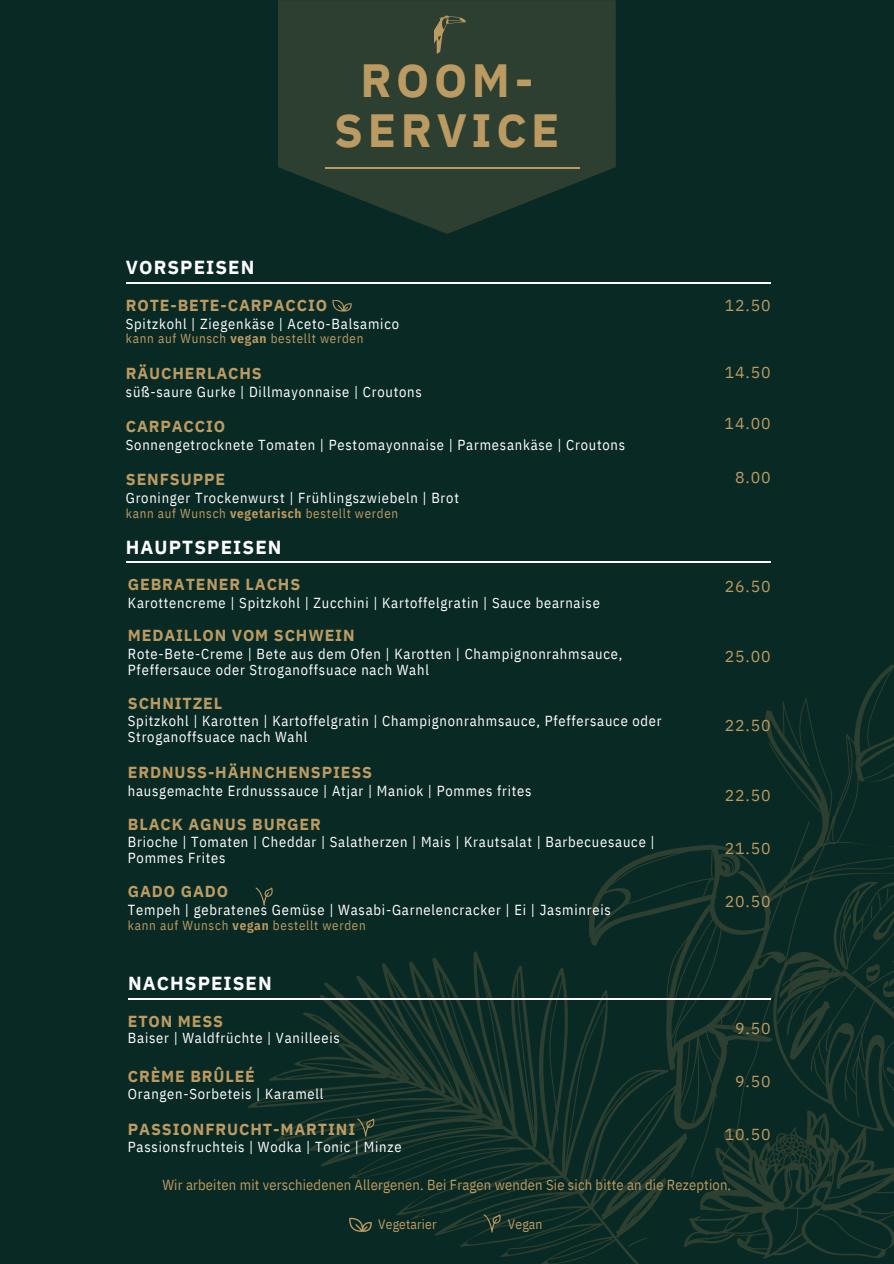
<style>
.page{position:relative;width:894px;height:1264px;background:#fff}
.page>*{position:absolute;margin:0;border:0;box-sizing:border-box;transform-origin:0 0}
.t1{font:700 46.5px/49.5px "IBM Plex Sans";letter-spacing:.1em;color:#bc9b62;text-align:center}
.t2{font:700 18.9px "IBM Plex Sans";letter-spacing:.055em;color:#fff}
.t3{font:700 16.05px "IBM Plex Sans";letter-spacing:.055em;color:#bc9b62}
.t4{font:700 15.9px "IBM Plex Sans";letter-spacing:.055em;color:#bc9b62}
.t5{font:15.9px "IBM Plex Sans";letter-spacing:.055em;color:#bc9b62}
.t6{font:14.55px/16.4px "IBM Plex Sans Cond";letter-spacing:.055em;color:#fff}
.t7{font:14.55px "IBM Plex Sans Cond";letter-spacing:.01em;color:#bc9b62}
.t8{font:13.5px "IBM Plex Sans Cond";letter-spacing:.01em;color:#bc9b62}
.t9{font:13.05px "IBM Plex Sans Cond";letter-spacing:.055em;color:#bc9b62}
.s1{font-weight:700}
</style>
<div class="page">
<div style="left:0;top:0;width:893px;height:1263px;background:#092924"></div>
<hr style="left:126px;top:561px;width:644px;height:2px;background:#fff">
<svg style="left:247px;top:665px;width:646px;height:598px"></svg>
<hr style="left:128px;top:998px;width:642px;height:1px;background:#fff">
<svg style="left:278px;top:0;width:337px;height:234px;fill:#2c3f30"></svg>
<hr style="left:325px;top:167px;width:254px;height:1px;background:#bc9b62">
<hr style="left:126px;top:282px;width:644px;height:2px;background:#fff">
<svg style="left:332px;top:300px;width:19px;height:11px"></svg>
<svg style="left:434px;top:15px;width:32px;height:39px"></svg>
<svg style="left:255px;top:887px;width:17px;height:18px"></svg>
<svg style="left:349px;top:1217px;width:23px;height:14px"></svg>
<svg style="left:483px;top:1214px;width:17px;height:18px"></svg>
<svg style="left:357px;top:1118px;width:17px;height:18px"></svg>
<h2 class="t2" style="left:126px;top:255px;width:130px">VORSPEISEN</h2>
<h3 class="t1" style="left:334px;top:55px;width:226px">ROOM-<br>SERVICE</h3>
<p class="t4" style="left:126px;top:294px;width:203px">ROTE-BETE-CARPACCIO</p>
<p class="t6" style="left:126px;top:315px;width:274px">Spitzkohl | Ziegenkäse | Aceto-Balsamico</p>
<p class="t9" style="left:126px;top:330px;width:239px">kann auf Wunsch <span class="s1">vegan</span> bestellt werden</p>
<p class="t4" style="left:126px;top:362px;width:137px">RÄUCHERLACHS</p>
<p class="t6" style="left:126px;top:383px;width:297px">süß-saure Gurke | Dillmayonnaise | Croutons</p>
<p class="t4" style="left:126px;top:415px;width:101px">CARPACCIO</p>
<p class="t6" style="left:126px;top:437px;width:500px">Sonnengetrocknete Tomaten | Pestomayonnaise | Parmesankäse | Croutons</p>
<p class="t3" style="left:126px;top:468px;width:101px">SENFSUPPE</p>
<p class="t6" style="left:126px;top:490px;width:334px">Groninger Trockenwurst | Frühlingszwiebeln | Brot</p>
<p class="t9" style="left:126px;top:504px;width:274px">kann auf Wunsch <span class="s1">vegetarisch</span> bestellt werden</p>
<h3 class="t2" style="left:126px;top:534px;width:157px">HAUPTSPEISEN</h3>
<p class="t4" style="left:128px;top:574px;width:174px">GEBRATENER LACHS</p>
<p class="t6" style="left:128px;top:594px;width:473px">Karottencreme | Spitzkohl | Zucchini | Kartoffelgratin | Sauce bearnaise</p>
<p class="t4" style="left:128px;top:625px;width:228px">MEDAILLON VOM SCHWEIN</p>
<p class="t6" style="left:128px;top:645px;width:496px">Rote-Bete-Creme | Bete aus dem Ofen | Karotten | Champignonrahmsauce,<br>Pfeffersauce oder Stroganoffsuace nach Wahl</p>
<p class="t4" style="left:128px;top:692px;width:96px">SCHNITZEL</p>
<p class="t6" style="left:128px;top:712px;width:535px">Spitzkohl | Karotten | Kartoffelgratin | Champignonrahmsauce, Pfeffersauce oder<br>Stroganoffsuace nach Wahl</p>
<p class="t4" style="left:128px;top:762px;width:246px">ERDNUSS-HÄHNCHENSPIESS</p>
<p class="t6" style="left:128px;top:782px;width:405px">hausgemachte Erdnusssauce | Atjar | Maniok | Pommes frites</p>
<p class="t4" style="left:128px;top:813px;width:194px">BLACK AGNUS BURGER</p>
<p class="t6" style="left:128px;top:833px;width:528px">Brioche | Tomaten | Cheddar | Salatherzen | Mais | Krautsalat | Barbecuesauce |<br>Pommes Frites</p>
<p class="t4" style="left:128px;top:880px;width:102px">GADO GADO</p>
<p class="t6" style="left:128px;top:901px;width:484px">Tempeh | gebratenes Gemüse | Wasabi-Garnelencracker | Ei | Jasminreis</p>
<p class="t9" style="left:128px;top:916px;width:239px">kann auf Wunsch <span class="s1">vegan</span> bestellt werden</p>
<h1 class="t2" style="left:128px;top:971px;width:145px">NACHSPEISEN</h1>
<p class="t4" style="left:128px;top:1010px;width:97px">ETON MESS</p>
<p class="t6" style="left:128px;top:1029px;width:213px">Baiser | Waldfrüchte | Vanilleeis</p>
<p class="t4" style="left:128px;top:1065px;width:128px">CRÈME BRÛLEÉ</p>
<p class="t6" style="left:128px;top:1084px;width:197px">Orangen-Sorbeteis | Karamell</p>
<p class="t3" style="left:128px;top:1118px;width:229px">PASSIONFRUCHT-MARTINI</p>
<p class="t6" style="left:128px;top:1137px;width:275px">Passionsfruchteis | Wodka | Tonic | Minze</p>
<h3 class="t5" style="left:724px;top:294px;width:48px">12.50</h3>
<h2 class="t5" style="left:724px;top:362px;width:48px">14.50</h2>
<h3 class="t5" style="left:724px;top:413px;width:48px">14.00</h3>
<h3 class="t5" style="left:734px;top:466px;width:37px">8.00</h3>
<h3 class="t5" style="left:724px;top:575px;width:48px">26.50</h3>
<h3 class="t5" style="left:724px;top:645px;width:48px">25.00</h3>
<h3 class="t5" style="left:724px;top:715px;width:48px">22.50</h3>
<h3 class="t5" style="left:724px;top:784px;width:48px">22.50</h3>
<p class="t5" style="left:724px;top:837px;width:48px">21.50</p>
<h3 class="t5" style="left:724px;top:890px;width:48px">20.50</h3>
<h3 class="t5" style="left:735px;top:1017px;width:37px">9.50</h3>
<h3 class="t5" style="left:735px;top:1070px;width:37px">9.50</h3>
<p class="t5" style="left:724px;top:1123px;width:48px">10.50</p>
<h3 class="t7" style="left:162px;top:1175px;width:570px">Wir arbeiten mit verschiedenen Allergenen. Bei Fragen wenden Sie sich bitte an die Rezeption.</h3>
<p class="t8" style="left:378px;top:1214px;width:60px">Vegetarier</p>
<h2 class="t8" style="left:508px;top:1214px;width:36px">Vegan</h2>
</div>
